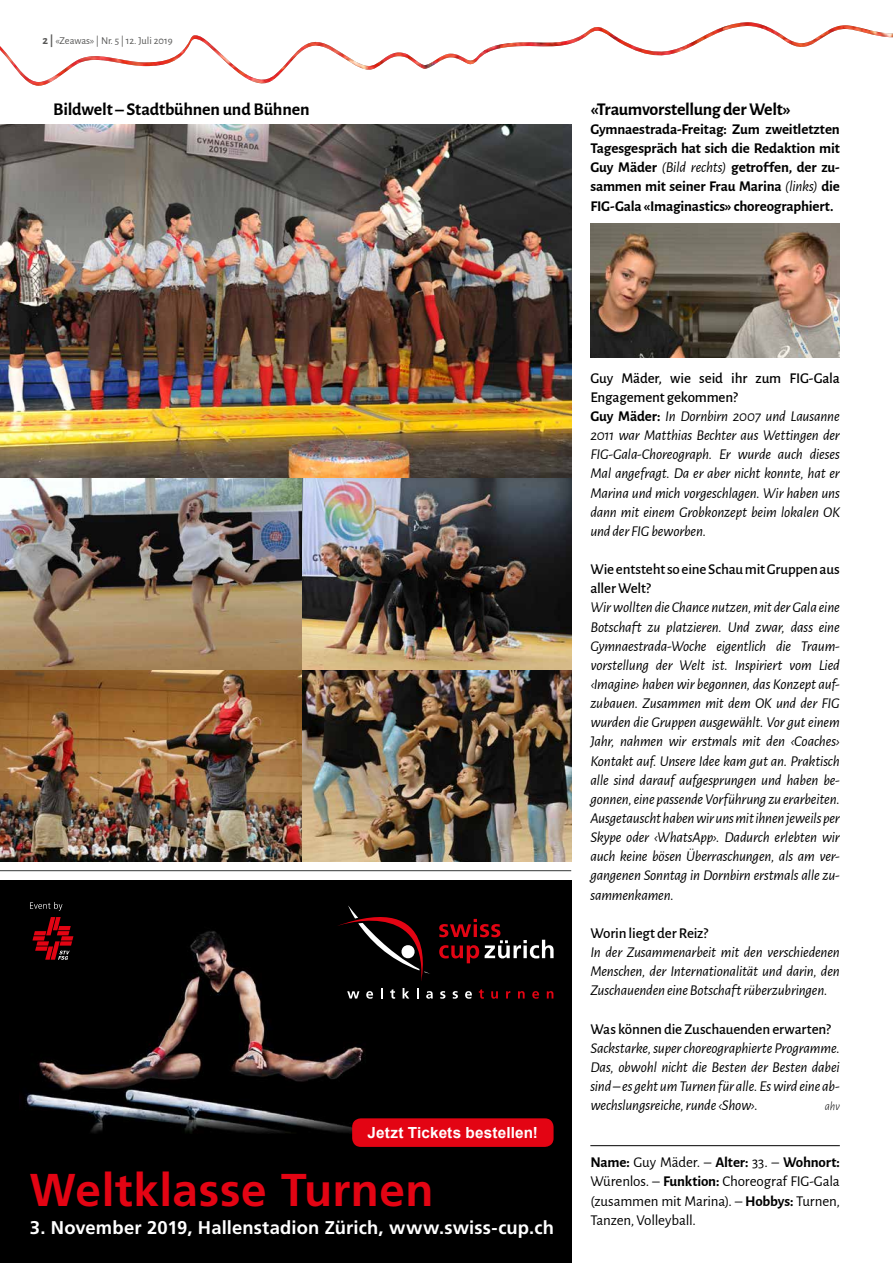
<style>
.page{position:relative;width:893px;height:1263px;background:#fff}
.page>*{position:absolute;margin:0;border:0;box-sizing:border-box;transform-origin:0 0}
.t1{font:700 46.05px "Frutiger LT Std";letter-spacing:.01em;color:#e30413}
.t2{font:700 18.45px "Frutiger LT Std";letter-spacing:.01em;color:#fff}
.t3{font:700 18px "Alegreya Sans";letter-spacing:-.015em;color:#000}
.t4{font:700 15.3px "Arial";letter-spacing:.01em;color:#fff}
.t5{font:italic 15px/19.2px "Alegreya Sans";letter-spacing:-.015em;color:#000;text-align:justify}
.t6{font:700 15px/19.2px "Alegreya Sans";letter-spacing:-.01em;color:#000;text-align:justify}
.t7{font:15px/19.2px "Alegreya Sans";letter-spacing:-.015em;color:#000;text-align:justify}
.t8{font:500 15px/19.2px "Alegreya Sans";letter-spacing:-.01em;color:#000}
.t9{font:italic 300 12px "Alegreya Sans";color:#000}
.t10{font:10.5px "Alegreya Sans";color:#575756}
.s1{font-weight:700;font-size:12px}
.s2{font-weight:400;font-style:italic}
.s3{font-weight:500;font-style:normal}
.s4{font-weight:700;font-style:normal}
.s5{font-weight:700}
</style>
<div class="page">
<img style="left:0;top:22px;width:893px;height:64px">
<hr style="left:0;top:870px;width:571px;height:1px;background:#343738">
<hr style="left:590px;top:1145px;width:250px;height:1px;background:#000">
<img style="left:0;top:124px;width:571px;height:737px">
<img style="left:590px;top:223px;width:250px;height:134px">
<div style="left:0;top:880px;width:571px;height:383px;background:#000"></div>
<img style="left:25px;top:931px;width:340px;height:216px">
<svg style="left:347px;top:991px;width:12px;height:7px"></svg>
<svg style="left:366px;top:991px;width:7px;height:8px"></svg>
<svg style="left:381px;top:988px;width:2px;height:10px"></svg>
<svg style="left:390px;top:989px;width:5px;height:10px"></svg>
<svg style="left:403px;top:988px;width:6px;height:10px"></svg>
<svg style="left:426px;top:991px;width:7px;height:8px"></svg>
<svg style="left:440px;top:991px;width:5px;height:8px"></svg>
<svg style="left:453px;top:991px;width:5px;height:8px"></svg>
<svg style="left:465px;top:991px;width:7px;height:8px"></svg>
<svg style="left:479px;top:989px;width:5px;height:10px"></svg>
<svg style="left:491px;top:991px;width:7px;height:8px"></svg>
<svg style="left:506px;top:991px;width:4px;height:7px"></svg>
<svg style="left:518px;top:991px;width:7px;height:7px"></svg>
<svg style="left:532px;top:991px;width:7px;height:8px"></svg>
<svg style="left:547px;top:991px;width:6px;height:7px"></svg>
<svg style="left:336px;top:905px;width:218px;height:76px"></svg>
<svg style="left:32px;top:917px;width:41px;height:43px"></svg>
<svg style="left:30px;top:902px;width:32px;height:9px"></svg>
<div style="left:352px;top:1118px;width:202px;height:29px;background:#e30413;border-radius:9px"></div>
<p class="t10" style="left:43px;top:33px;width:132px"><span class="s1">2 |</span> «Zeawas» | Nr. 5 | 12. Juli 2019</p>
<p class="t3" style="left:53px;top:96px;width:258px">Bildwelt – Stadtbühnen und Bühnen</p>
<p class="t3" style="left:590px;top:96px;width:202px">«Traumvorstellung der Welt»</p>
<p class="t6" style="left:590px;top:118px;width:251px">Gymnaestrada-Freitag: Zum zweitletzten Tagesgespräch hat sich die Redaktion mit Guy Mäder <span class="s2">(Bild rechts)</span> getroffen, der zu&shy;sammen mit seiner Frau Marina <span class="s2">(links)</span> die FIG-Gala «Imaginastics» choreographiert.</p>
<p class="t4" style="left:368px;top:1122px;width:172px">Jetzt Tickets bestellen!</p>
<h1 class="t1" style="left:30px;top:1163px;width:405px">Weltklasse Turnen</h1>
<p class="t2" style="left:30px;top:1217px;width:526px">3. November 2019, Hallenstadion Zürich, www.swiss-cup.ch</p>
<p class="t5" style="left:590px;top:368px;width:251px;text-align:left"><span class="s3">Guy Mäder, wie seid ihr zum FIG-Gala Engagement gekommen?<br></span><span class="s4">Guy Mäder:</span> In Dornbirn 2007 und Lausanne 2011 war Matthias Bechter aus Wettingen der FIG-Gala-Choreograph. Er wurde auch dieses Mal angefragt. Da er aber nicht konnte, hat er Marina und mich vorgeschlagen. Wir haben uns dann mit einem Grobkonzept beim lokalen OK und der FIG beworben.</p>
<p class="t8" style="left:590px;top:559px;width:251px">Wie entsteht so eine Schau mit Gruppen aus aller Welt?</p>
<p class="t5" style="left:590px;top:597px;width:251px">Wir wollten die Chance nutzen, mit der Gala eine Botschaft zu platzieren. Und zwar, dass eine Gymnaestrada-Woche eigentlich die Traum&shy;vorstellung der Welt ist. Inspiriert vom Lied ‹Imagine› haben wir begonnen, das Konzept auf&shy;zubauen. Zusammen mit dem OK und der FIG wurden die Gruppen ausgewählt. Vor gut einem Jahr, nahmen wir erstmals mit den ‹Coaches› Kontakt auf. Unsere Idee kam gut an. Praktisch alle sind darauf aufgesprungen und haben be&shy;gonnen, eine passende Vorführung zu erarbeiten.<br>Ausgetauscht haben wir uns mit ihnen jeweils per Skype oder ‹WhatsApp›. Dadurch erlebten wir auch keine bösen Überraschungen, als am ver&shy;gangenen Sonntag in Dornbirn erstmals alle zu&shy;sammenkamen.</p>
<p class="t8" style="left:590px;top:922px;width:119px">Worin liegt der Reiz?</p>
<p class="t5" style="left:590px;top:942px;width:251px">In der Zusammenarbeit mit den verschiedenen Menschen, der Internationalität und darin, den Zuschauenden eine Botschaft rüberzubringen.</p>
<p class="t8" style="left:590px;top:1018px;width:242px">Was können die Zuschauenden erwarten?</p>
<p class="t5" style="left:590px;top:1037px;width:251px">Sackstarke, super choreographierte Programme.<br>Das, obwohl nicht die Besten der Besten dabei sind – es geht um Turnen für alle. Es wird eine ab&shy;wechslungsreiche, runde ‹Show›.</p>
<p class="t9" style="left:825px;top:1098px;width:17px">ahv</p>
<p class="t7" style="left:590px;top:1152px;width:251px"><span class="s5">Name:</span> Guy Mäder. – <span class="s5">Alter:</span> 33. – <span class="s5">Wohnort:<br></span>Würenlos. – <span class="s5">Funktion:</span> Choreograf FIG-Gala (zusammen mit Marina). – <span class="s5">Hobbys:</span> Turnen, Tanzen, Volleyball.</p>
</div>
